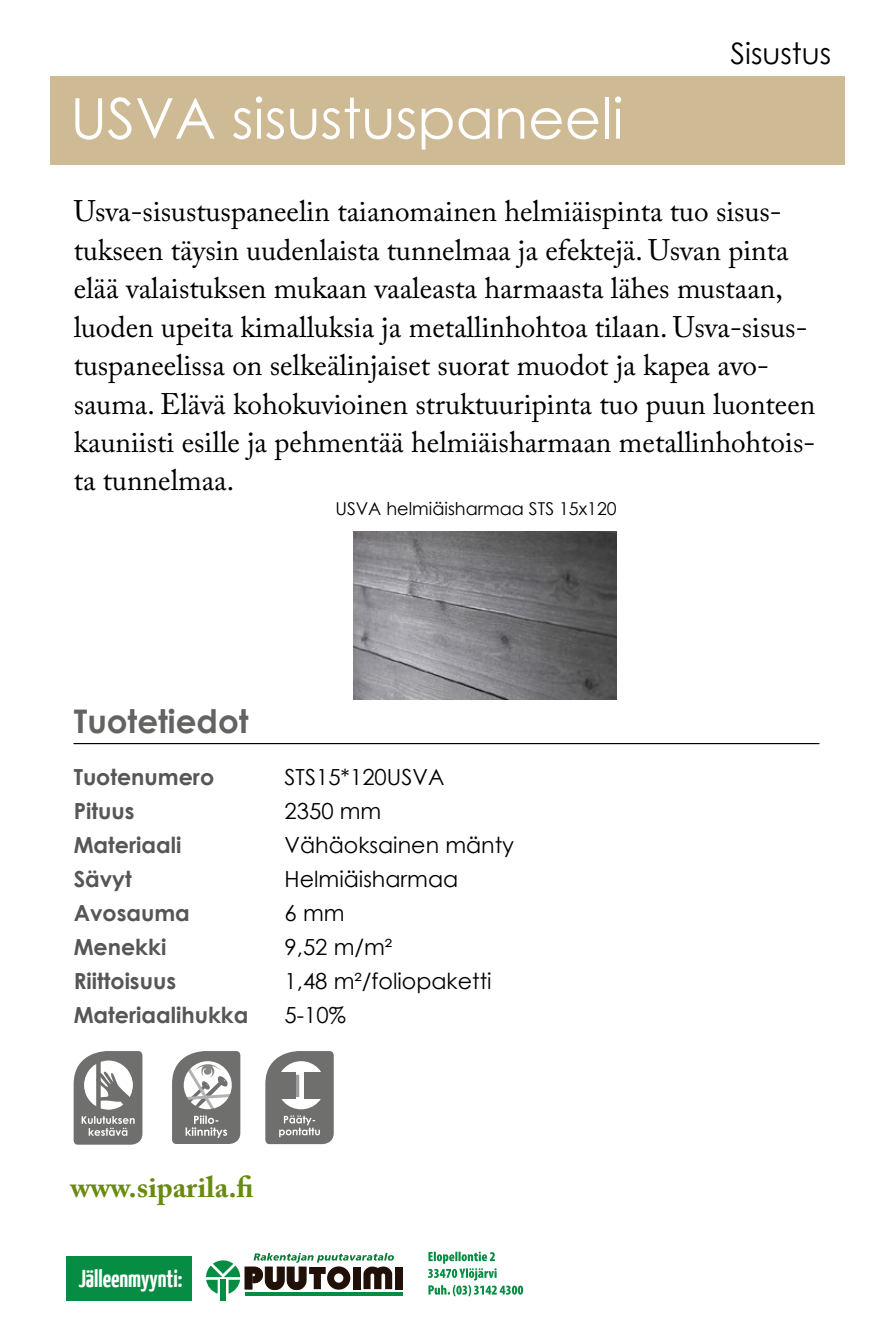
<style>
.page{position:relative;width:893px;height:1340px;background:#fff}
.page>*{position:absolute;margin:0;border:0;box-sizing:border-box;transform-origin:0 0}
.t1{font:56.1px "Century Gothic";color:#fff}
.t2{font:700 32.55px "Century Gothic";color:#636362}
.t3{font:29.55px/38.4px "Adobe Caslon Pro";color:#000}
.t4{font:700 29.55px "Adobe Caslon Pro";color:#698a12}
.t5{font:29.55px "Century Gothic";color:#000}
.t6{font:700 24.45px "Yanone Kaffeesatz";color:#fff}
.t7{font:22.2px "Century Gothic";color:#000}
.t8{font:700 22.2px "Century Gothic";color:#575656}
.t9{font:17.7px "Century Gothic";color:#000}
</style>
<div class="page">
<div style="left:220px;top:1279px;width:6px;height:21px;background:#068d43"></div>
<svg style="left:206px;top:1252px;width:188px;height:41px"></svg>
<div style="left:395px;top:1266px;width:7px;height:23px;background:#211007"></div>
<hr style="left:245px;top:1292px;width:158px;height:3px;background:#068d43">
<div style="left:66px;top:1256px;width:126px;height:44px;background:#068d43"></div>
<svg style="left:428px;top:1251px;width:95px;height:45px"></svg>
<div style="left:50px;top:77px;width:794px;height:88px;background:#cebb95"></div>
<hr style="left:74px;top:743px;width:745px;height:1px;background:#000">
<img style="left:354px;top:531px;width:263px;height:168px">
<svg style="left:172px;top:1051px;width:68px;height:92px"></svg>
<svg style="left:74px;top:1051px;width:68px;height:93px"></svg>
<svg style="left:265px;top:1051px;width:69px;height:93px;background:#828281"></svg>
<div style="left:277px;top:1061px;width:48px;height:48px;background:#fff;border-radius:50%"></div>
<svg style="left:295px;top:1074px;width:4px;height:23px"></svg>
<div style="left:304px;top:1072px;width:26px;height:27px;background:#6f6f6e"></div>
<div style="left:270px;top:1072px;width:25px;height:27px;background:#6f6f6e"></div>
<h1 class="t1" style="left:70px;top:79px;width:555px">USVA sisustuspaneeli</h1>
<p class="t5" style="left:730px;top:32px;width:102px">Sisustus</p>
<p class="t3" style="left:74px;top:192px;width:743px">Usva-sisustuspaneelin taianomainen helmiäispinta tuo sisus&shy;tukseen täysin uudenlaista tunnelmaa ja efektejä. Usvan pinta elää valaistuksen mukaan vaaleasta harmaasta lähes mustaan, luoden upeita kimalluksia ja metallinhohtoa tilaan. Usva-sisus&shy;tuspaneelissa on selkeälinjaiset suorat muodot ja kapea avo&shy;sauma. Elävä kohokuvioinen struktuuripinta tuo puun luonteen kauniisti esille ja pehmentää helmiäisharmaan metallinhohtois&shy;ta tunnelmaa.</p>
<p class="t9" style="left:335px;top:496px;width:283px">USVA helmiäisharmaa STS 15x120</p>
<p class="t2" style="left:74px;top:696px;width:176px">Tuotetiedot</p>
<p class="t8" style="left:74px;top:760px;width:142px">Tuotenumero</p>
<p class="t7" style="left:285px;top:761px;width:161px">STS15*120USVA</p>
<p class="t8" style="left:74px;top:794px;width:62px">Pituus</p>
<p class="t7" style="left:285px;top:795px;width:98px">2350 mm</p>
<p class="t8" style="left:74px;top:828px;width:109px">Materiaali</p>
<p class="t7" style="left:285px;top:829px;width:231px">Vähäoksainen mänty</p>
<p class="t8" style="left:74px;top:862px;width:60px">Sävyt</p>
<p class="t7" style="left:285px;top:863px;width:175px">Helmiäisharmaa</p>
<p class="t8" style="left:74px;top:896px;width:118px">Avosauma</p>
<p class="t7" style="left:285px;top:897px;width:61px">6 mm</p>
<p class="t8" style="left:74px;top:930px;width:94px">Menekki</p>
<p class="t7" style="left:285px;top:931px;width:109px">9,52 m/m²</p>
<p class="t8" style="left:74px;top:964px;width:104px">Riittoisuus</p>
<p class="t7" style="left:285px;top:965px;width:209px">1,48 m²/foliopaketti</p>
<p class="t8" style="left:74px;top:998px;width:176px">Materiaalihukka</p>
<p class="t7" style="left:285px;top:999px;width:63px">5-10%</p>
<p class="t4" style="left:70px;top:1169px;width:185px">www.siparila.fi</p>
<p class="t6" style="left:78px;top:1263px;width:106px">Jälleenmyynti:</p>
</div>
